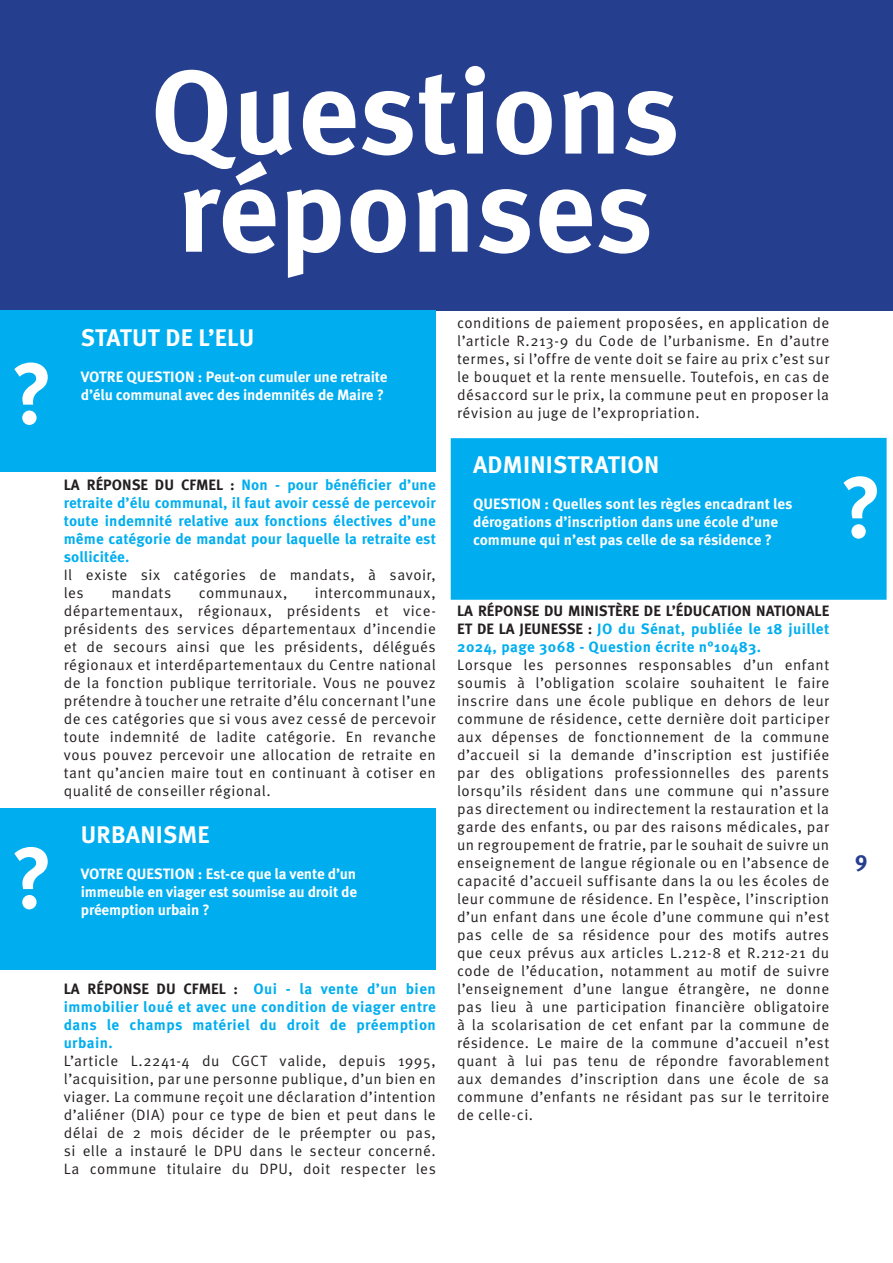
<style>
.page{position:relative;width:893px;height:1263px;background:#fff}
.page>*{position:absolute;margin:0;border:0;box-sizing:border-box;transform-origin:0 0}
.t1{font:700 119.1px "Meta Pro";color:#fff}
.t2{font:700 87px "Meta Pro";color:#fff}
.t3{font:700 24px "Meta Pro";letter-spacing:.01em;color:#fff}
.t4{font:700 22.5px "Meta Pro";color:#253f8e}
.t5{font:15px/18px "Meta Pro Norm";letter-spacing:.03em;color:#231f20;text-align:justify}
.t6{font:700 15px/18px "Meta Pro";letter-spacing:.025em;color:#00aeef;text-align:justify}
.t7{font:700 15px/18px "Meta Pro";letter-spacing:-.01em;color:#fff}
.s1{color:#231f20}
</style>
<div class="page">
<div style="left:0;top:0;width:893px;height:310px;background:#253f8e"></div>
<div style="left:451px;top:438px;width:436px;height:162px;background:#00aeef"></div>
<div style="left:0;top:310px;width:436px;height:162px;background:#00aeef"></div>
<div style="left:0;top:808px;width:436px;height:161px;background:#00aeef"></div>
<p class="t2" style="left:11px;top:326px;width:44px">?</p>
<p class="t2" style="left:11px;top:810px;width:44px">?</p>
<p class="t1" style="left:150px;top:19px;width:531px">Questions</p>
<p class="t1" style="left:177px;top:117px;width:478px">réponses</p>
<p class="t3" style="left:81px;top:318px;width:175px">STATUT DE L’ELU</p>
<p class="t7" style="left:81px;top:366px;width:308px">VOTRE QUESTION : Peut-on cumuler une retraite d’élu communal avec des indemnités de Maire ?</p>
<p class="t6" style="left:64px;top:475px;width:374px"><span class="s1">LA RÉPONSE DU CFMEL :</span> Non - pour bénéficier d’une retraite d’élu communal, il faut avoir cessé de percevoir toute indemnité relative aux fonctions électives d’une même catégorie de mandat pour laquelle la retraite est sollicitée.</p>
<p class="t5" style="left:64px;top:565px;width:374px">Il existe six catégories de mandats, à savoir, les</p>
<p class="t5" style="left:111px;top:583px;width:61px">mandats</p>
<p class="t5" style="left:199px;top:583px;width:90px">communaux,</p>
<p class="t5" style="left:64px;top:583px;width:374px;text-indent:251px">intercommunaux, départementaux, régionaux, présidents et vice&shy;présidents des services départementaux d’incendie et de secours ainsi que les présidents, délégués régionaux et interdépartementaux du Centre national de la fonction publique territoriale. Vous ne pouvez prétendre à toucher une retraite d’élu concernant l’une de ces catégories que si vous avez cessé de percevoir toute indemnité de ladite catégorie. En revanche vous pouvez percevoir une allocation de retraite en tant qu’ancien maire tout en continuant à cotiser en qualité de conseiller régional.</p>
<p class="t3" style="left:81px;top:816px;width:130px">URBANISME</p>
<p class="t7" style="left:81px;top:864px;width:278px;text-align:justify">VOTRE QUESTION : Est-ce que la vente d’un immeuble en viager est soumise au droit de préemption urbain ?</p>
<p class="t6" style="left:64px;top:979px;width:374px"><span class="s1">LA RÉPONSE DU CFMEL :</span> Oui - la vente d’un bien immobilier loué et avec une condition de viager entre dans le champs matériel du droit de préemption urbain.</p>
<p class="t5" style="left:64px;top:1051px;width:374px">L’article L.2241-4 du CGCT valide, depuis 1995, l’acquisition, par une personne publique, d’un bien en viager. La commune reçoit une déclaration d’intention d’aliéner (DIA) pour ce type de bien et peut dans le délai de 2 mois décider de le préempter ou pas, si elle a instauré le DPU dans le secteur concerné.<br>La commune titulaire du DPU, doit respecter les</p>
<p class="t5" style="left:457px;top:313px;width:374px">conditions de paiement proposées, en application de l’article R.213-9 du Code de l’urbanisme. En d’autre termes, si l’offre de vente doit se faire au prix c’est sur le bouquet et la rente mensuelle. Toutefois, en cas de désaccord sur le prix, la commune peut en proposer la révision au juge de l’expropriation.</p>
<p class="t3" style="left:473px;top:446px;width:188px">ADMINISTRATION</p>
<p class="t7" style="left:473px;top:494px;width:321px">QUESTION : Quelles sont les règles encadrant les dérogations d’inscription dans une école d’une commune qui n’est pas celle de sa résidence ?</p>
<p class="t2" style="left:840px;top:439px;width:44px">?</p>
<p class="t6" style="left:457px;top:601px;width:374px"><span class="s1">LA RÉPONSE DU MINISTÈRE DE L’ÉDUCATION NATIONALE ET DE LA JEUNESSE :</span> JO du Sénat, publiée le 18 juillet 2024, page 3068 - Question écrite n°10483.</p>
<p class="t5" style="left:457px;top:655px;width:374px">Lorsque les personnes responsables d’un enfant soumis à l’obligation scolaire souhaitent le faire inscrire dans une école publique en dehors de leur commune de résidence, cette dernière doit participer aux dépenses de fonctionnement de la commune d’accueil si la demande d’inscription est justifiée par des obligations professionnelles des parents lorsqu’ils résident dans une commune qui n’assure pas directement ou indirectement la restauration et la garde des enfants, ou par des raisons médicales, par un regroupement de fratrie, par le souhait de suivre un enseignement de langue régionale ou en l’absence de capacité d’accueil suffisante dans la ou les écoles de leur commune de résidence. En l’espèce, l’inscription d’un enfant dans une école d’une commune qui n’est pas celle de sa résidence pour des motifs autres que ceux prévus aux articles L.212-8 et R.212-21 du code de l’éducation, notamment au motif de suivre l’enseignement d’une langue étrangère, ne donne pas lieu à une participation financière obligatoire à la scolarisation de cet enfant par la commune de résidence. Le maire de la commune d’accueil n’est quant à lui pas tenu de répondre favorablement aux demandes d’inscription dans une école de sa commune d’enfants ne résidant pas sur le territoire de celle-ci.</p>
<p class="t4" style="left:855px;top:842px;width:14px">9</p>
</div>
